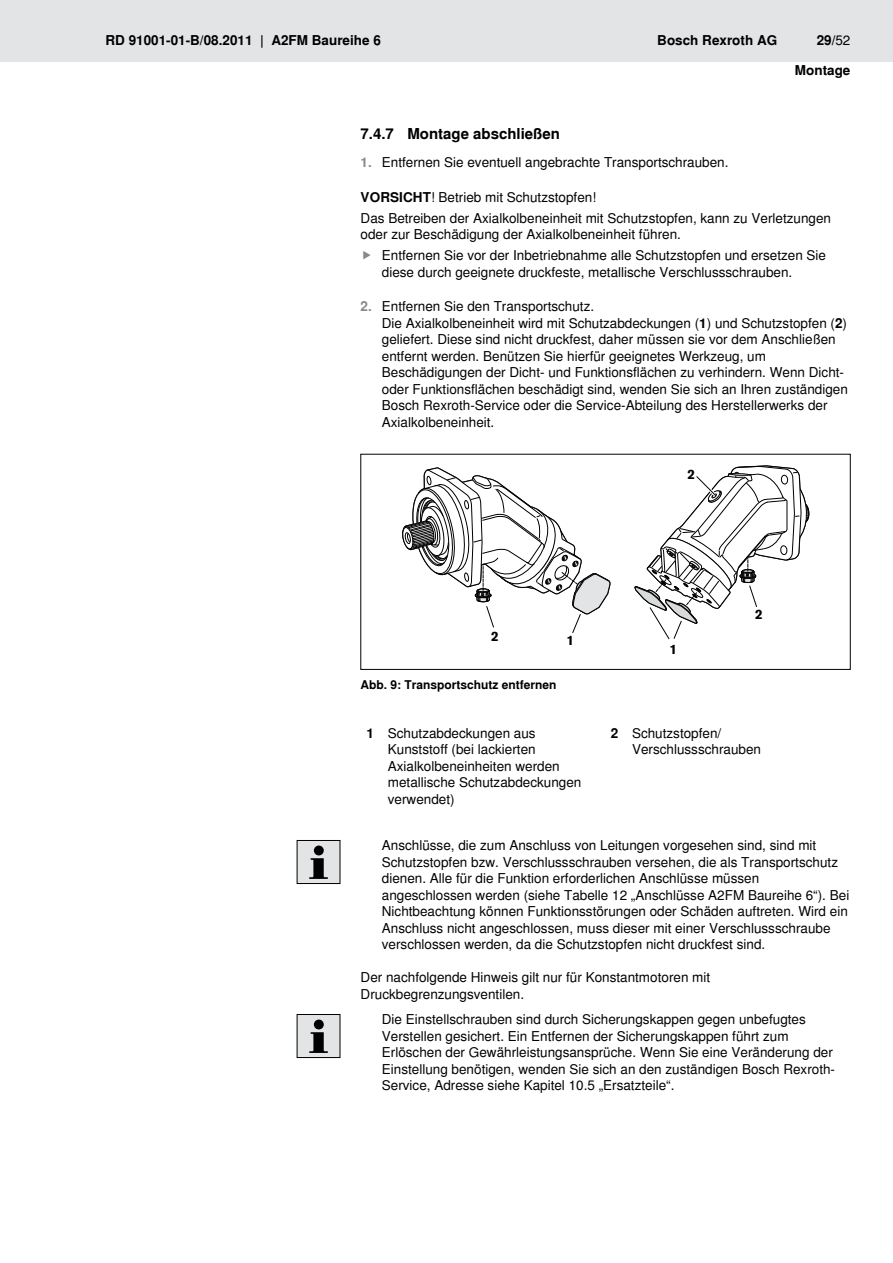
<style>
.page{position:relative;width:893px;height:1263px;background:#fff}
.page>*{position:absolute;margin:0;border:0;box-sizing:border-box;transform-origin:0 0}
.t1{font:700 15px "Nimbus Sans Global";color:#000}
.t2{font:13.5px/16.5px "Nimbus Sans Global";color:#000}
.t3{font:700 13.5px "Nimbus Sans Global";color:#000}
.t4{font:700 13.5px "Akzidenz Grotesk BQ";color:#000}
.t5{font:700 12px "Nimbus Sans Global";color:#000}
.s1{font-weight:400}
.s2{font-weight:700;color:#87888a}
.s3{font-weight:700}
</style>
<div class="page">
<div style="left:0;top:0;width:893px;height:61px;background:#e3e4e5"></div>
<svg style="left:402px;top:467px;width:209px;height:166px"></svg>
<svg style="left:634px;top:465px;width:176px;height:175px"></svg>
<div style="left:361px;top:454px;width:489px;height:216px;border:1px solid #000"></div>
<div style="left:297px;top:840px;width:43px;height:43px;background:#e3e4e5"></div>
<div style="left:297px;top:840px;width:43px;height:44px;border:1px solid #000"></div>
<div style="left:314px;top:845px;width:10px;height:10px;background:#000;border-radius:50%"></div>
<svg style="left:309px;top:858px;width:19px;height:21px"></svg>
<div style="left:297px;top:1014px;width:43px;height:43px;background:#e3e4e5"></div>
<div style="left:297px;top:1014px;width:43px;height:44px;border:1px solid #000"></div>
<div style="left:314px;top:1019px;width:10px;height:10px;background:#000;border-radius:50%"></div>
<svg style="left:309px;top:1032px;width:19px;height:21px"></svg>
<p class="t3" style="left:105px;top:30px;width:277px">RD 91001-01-B/08.2011 | A2FM Baureihe 6</p>
<p class="t3" style="left:657px;top:30px;width:122px">Bosch Rexroth AG</p>
<p class="t3" style="left:817px;top:30px;width:35px">29/<span class="s1">52</span></p>
<p class="t3" style="left:795px;top:59px;width:57px">Montage</p>
<p class="t1" style="left:361px;top:122px;width:201px">7.4.7 Montage abschließen</p>
<p class="t2" style="left:361px;top:153px;width:369px"><span class="s2">1.</span> Entfernen Sie eventuell angebrachte Transportschrauben.</p>
<p class="t3" style="left:361px;top:186px;width:29px">Vorsicht</p>
<p class="t2" style="left:361px;top:186px;width:472px;line-height:21px;text-indent:70px">! Betrieb mit Schutzstopfen!<br>Das Betreiben der Axialkolbeneinheit mit Schutzstopfen, kann zu Verletzungen</p>
<p class="t2" style="left:382px;top:223px;width:446px;line-height:21px;text-indent:-21px">oder zur Beschädigung der Axialkolbeneinheit führen.<br>Entfernen Sie vor der Inbetriebnahme alle Schutzstopfen und ersetzen Sie</p>
<p class="t2" style="left:382px;top:263px;width:412px">diese durch geeignete druckfeste, metallische Verschlussschrauben.</p>
<p class="t2" style="left:382px;top:297px;width:467px;text-indent:-21px"><span class="s2">2.</span> Entfernen Sie den Transportschutz.<br>Die Axialkolbeneinheit wird mit Schutzabdeckungen (<span class="s3">1</span>) und Schutzstopfen (<span class="s3">2</span>) geliefert. Diese sind nicht druckfest, daher müssen sie vor dem Anschließen entfernt werden. Benützen Sie hierfür geeignetes Werkzeug, um Beschädigungen der Dicht- und Funktionsflächen zu verhindern. Wenn Dicht&shy;oder Funktionsflächen beschädigt sind, wenden Sie sich an Ihren zuständigen Bosch Rexroth-Service oder die Service-Abteilung des Herstellerwerks der Axialkolbeneinheit.</p>
<p class="t4" style="left:491px;top:628px;width:9px">2</p>
<p class="t4" style="left:566px;top:633px;width:9px">1</p>
<p class="t4" style="left:687px;top:467px;width:9px">2</p>
<p class="t4" style="left:670px;top:641px;width:9px">1</p>
<p class="t4" style="left:755px;top:607px;width:9px">2</p>
<p class="t5" style="left:361px;top:675px;width:198px">Abb. 9: Transportschutz entfernen</p>
<p class="t2" style="left:388px;top:724px;width:195px;text-indent:-21px"><span class="s3">1</span> Schutzabdeckungen aus<br>Kunststoff (bei lackierten<br>Axialkolbeneinheiten werden metallische Schutzabdeckungen verwendet)</p>
<p class="t2" style="left:632px;top:724px;width:131px;text-indent:-21px"><span class="s3">2</span> Schutzstopfen/<br>Verschlussschrauben</p>
<p class="t2" style="left:382px;top:836px;width:469px">Anschlüsse, die zum Anschluss von Leitungen vorgesehen sind, sind mit Schutzstopfen bzw. Verschlussschrauben versehen, die als Transportschutz dienen. Alle für die Funktion erforderlichen Anschlüsse müssen angeschlossen werden (siehe Tabelle 12 „Anschlüsse A2FM Baureihe 6“). Bei Nichtbeachtung können Funktionsstörungen oder Schäden auftreten. Wird ein Anschluss nicht angeschlossen, muss dieser mit einer Verschlussschraube verschlossen werden, da die Schutzstopfen nicht druckfest sind.</p>
<p class="t2" style="left:361px;top:968px;width:351px">Der nachfolgende Hinweis gilt nur für Konstantmotoren mit<br>Druckbegrenzungsventilen.</p>
<p class="t2" style="left:382px;top:1010px;width:455px">Die Einstellschrauben sind durch Sicherungskappen gegen unbefugtes Verstellen gesichert. Ein Entfernen der Sicherungskappen führt zum Erlöschen der Gewährleistungsansprüche. Wenn Sie eine Veränderung der Einstellung benötigen, wenden Sie sich an den zuständigen Bosch Rexroth-Service, Adresse siehe Kapitel 10.5 „Ersatzteile“.</p>
</div>
